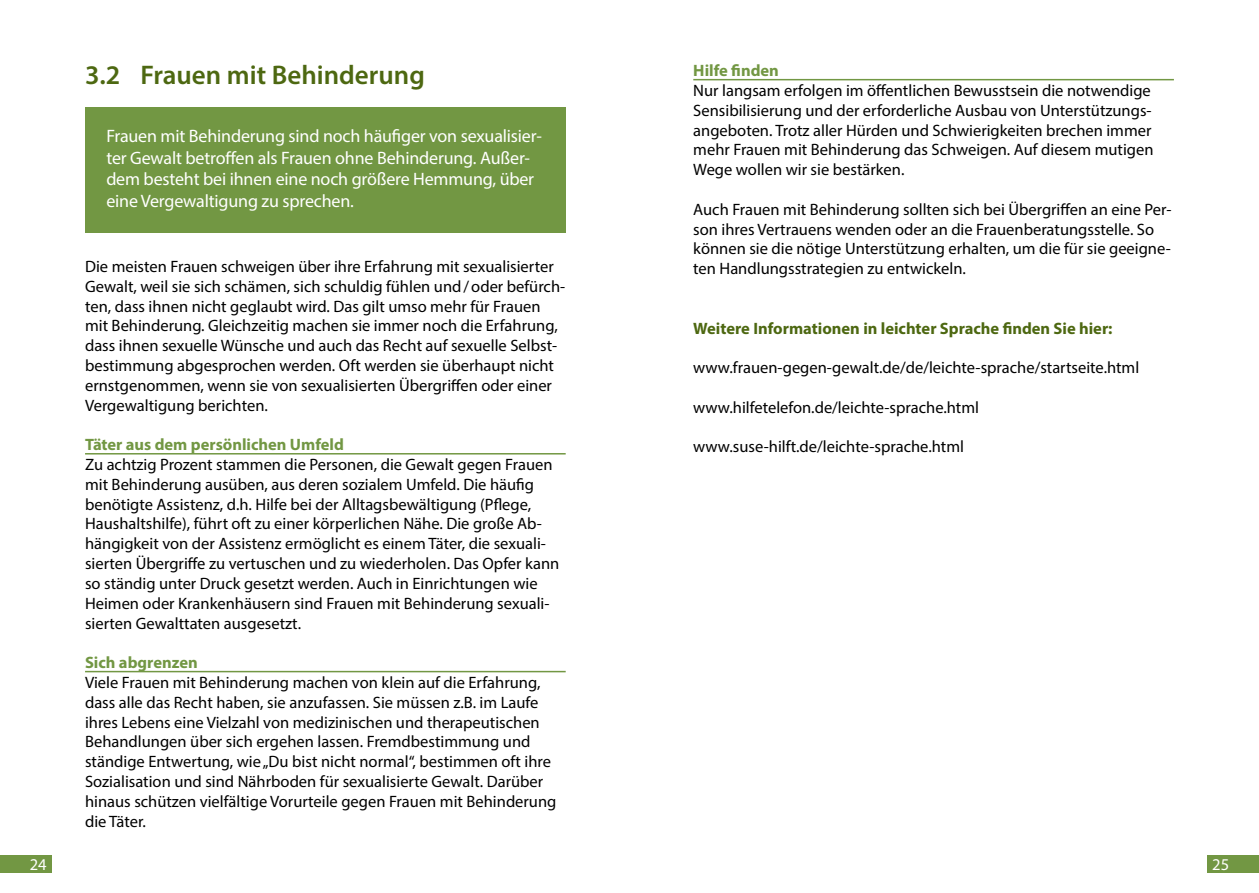
<style>
.page{position:relative;width:1259px;height:893px;background:#fff}
.page>*{position:absolute;margin:0;border:0;box-sizing:border-box;transform-origin:0 0}
.t1{font:600 27px "Myriad Pro";color:#4d6811}
.t2{font:18px/21.6px "Myriad Pro";letter-spacing:-.01em;color:#fff}
.t3{font:16.5px/19.8px "Myriad Pro";color:#000}
.t4{font:700 16.5px "Myriad Pro";color:#729743}
.t5{font:700 16.5px "Myriad Pro";color:#4d6811}
.t6{font:16.5px "Myriad Pro";color:#fff}
</style>
<div class="page">
<div style="left:0;top:856px;width:51px;height:17px;background:#729743"></div>
<div style="left:1208px;top:856px;width:51px;height:17px;background:#729743"></div>
<hr style="left:85px;top:453px;width:481px;height:1px;background:#729743">
<hr style="left:85px;top:671px;width:481px;height:1px;background:#729743">
<div style="left:85px;top:107px;width:481px;height:125px;background:#729743"></div>
<hr style="left:693px;top:79px;width:481px;height:1px;background:#729743">
<h1 class="t1" style="left:85px;top:58px;width:341px">3.2 Frauen mit Behinderung</h1>
<p class="t2" style="left:106px;top:125px;width:437px">Frauen mit Behinderung sind noch häufiger von sexualisier&shy;ter Gewalt betroffen als Frauen ohne Behinderung. Außer&shy;dem besteht bei ihnen eine noch größere Hemmung, über eine Vergewaltigung zu sprechen.</p>
<p class="t3" style="left:85px;top:256px;width:482px">Die meisten Frauen schweigen über ihre Erfahrung mit sexualisierter Gewalt, weil sie sich schämen, sich schuldig fühlen und/oder befürch&shy;ten, dass ihnen nicht geglaubt wird. Das gilt umso mehr für Frauen mit Behinderung. Gleichzeitig machen sie immer noch die Erfahrung, dass ihnen sexuelle Wünsche und auch das Recht auf sexuelle Selbst&shy;bestimmung abgesprochen werden. Oft werden sie überhaupt nicht ernstgenommen, wenn sie von sexualisierten Übergriffen oder einer Vergewaltigung berichten.</p>
<p class="t4" style="left:85px;top:434px;width:260px">Täter aus dem persönlichen Umfeld</p>
<p class="t3" style="left:85px;top:454px;width:476px">Zu achtzig Prozent stammen die Personen, die Gewalt gegen Frauen mit Behinderung ausüben, aus deren sozialem Umfeld. Die häufig benötigte Assistenz, d.h. Hilfe bei der Alltagsbewältigung (Pflege, Haushaltshilfe), führt oft zu einer körperlichen Nähe. Die große Ab&shy;hängigkeit von der Assistenz ermöglicht es einem Täter, die sexuali&shy;sierten Übergriffe zu vertuschen und zu wiederholen. Das Opfer kann so ständig unter Druck gesetzt werden. Auch in Einrichtungen wie Heimen oder Krankenhäusern sind Frauen mit Behinderung sexuali&shy;sierten Gewalttaten ausgesetzt.</p>
<p class="t4" style="left:85px;top:652px;width:114px">Sich abgrenzen</p>
<p class="t3" style="left:85px;top:672px;width:473px">Viele Frauen mit Behinderung machen von klein auf die Erfahrung, dass alle das Recht haben, sie anzufassen. Sie müssen z.B. im Laufe ihres Lebens eine Vielzahl von medizinischen und therapeutischen Behandlungen über sich ergehen lassen. Fremdbestimmung und ständige Entwertung, wie „Du bist nicht normal“, bestimmen oft ihre Sozialisation und sind Nährboden für sexualisierte Gewalt. Darüber hinaus schützen vielfältige Vorurteile gegen Frauen mit Behinderung die Täter.</p>
<p class="t4" style="left:693px;top:60px;width:87px">Hilfe finden</p>
<p class="t3" style="left:693px;top:80px;width:462px">Nur langsam erfolgen im öffentlichen Bewusstsein die notwendige Sensibilisierung und der erforderliche Ausbau von Unterstützungs&shy;angeboten. Trotz aller Hürden und Schwierigkeiten brechen immer mehr Frauen mit Behinderung das Schweigen. Auf diesem mutigen Wege wollen wir sie bestärken.</p>
<p class="t3" style="left:693px;top:199px;width:480px">Auch Frauen mit Behinderung sollten sich bei Übergriffen an eine Per&shy;son ihres Vertrauens wenden oder an die Frauenberatungsstelle. So können sie die nötige Unterstützung erhalten, um die für sie geeigne&shy;ten Handlungsstrategien zu entwickeln.</p>
<p class="t5" style="left:693px;top:317px;width:421px">Weitere Informationen in leichter Sprache finden Sie hier:</p>
<p class="t3" style="left:693px;top:357px;width:447px">www.frauen-gegen-gewalt.de/de/leichte-sprache/startseite.html</p>
<p class="t3" style="left:693px;top:397px;width:287px">www.hilfetelefon.de/leichte-sprache.html</p>
<p class="t3" style="left:693px;top:437px;width:272px">www.suse-hilft.de/leichte-sprache.html</p>
<p class="t6" style="left:30px;top:854px;width:18px">24</p>
<p class="t6" style="left:1212px;top:854px;width:18px">25</p>
</div>
